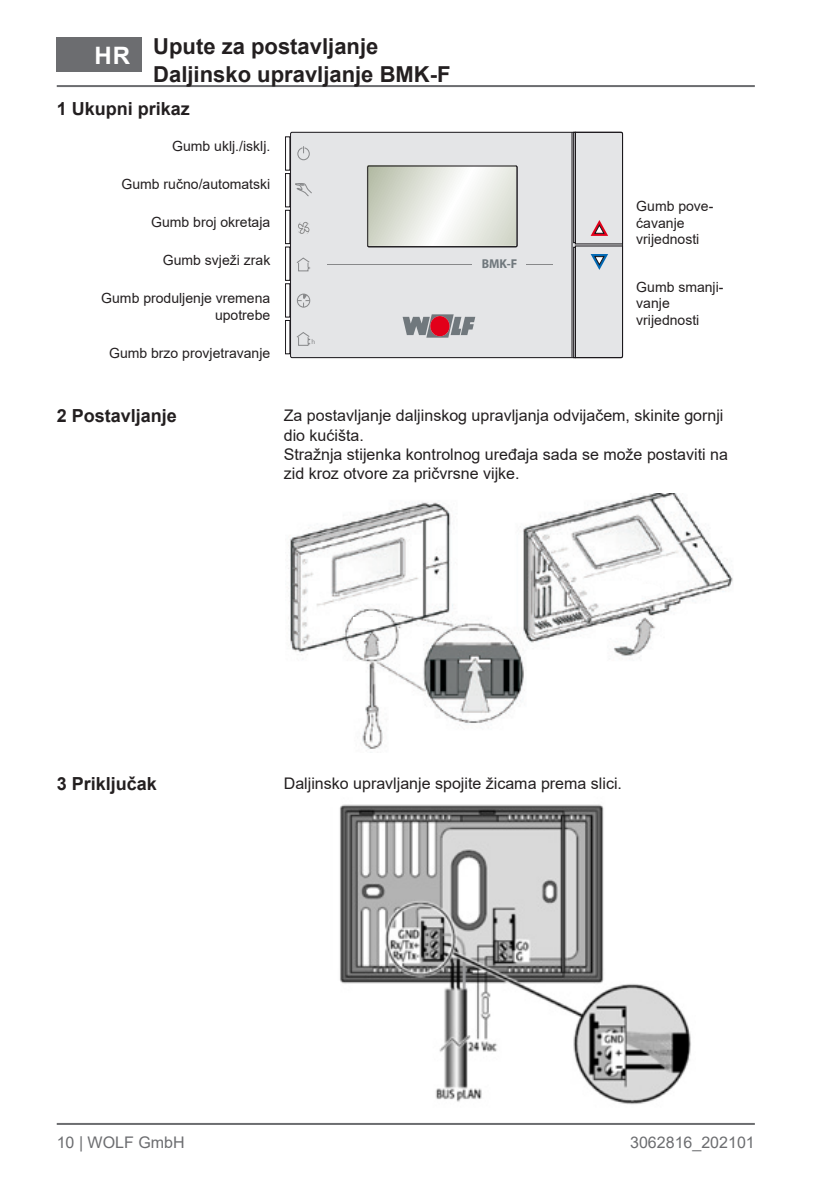
<style>
.page{position:relative;width:840px;height:1191px;background:#fff}
.page>*{position:absolute;margin:0;border:0;box-sizing:border-box;transform-origin:0 0}
.Titel_Laenderkuerzel{font:700 24px "Arial";color:#fff}
.Uberschrift{font:700 22px/28px "Arial";color:#231f20}
._02_Arial_12_Inhalts{font:700 18px "Arial";color:#231f20}
.t1{font:16px/19.2px "Arial";color:#231f20}
.t2{font:16px "Arial";color:#6c6d70}
.Inhaltsverzeichnis_4{font:14px/16.8px "Arial";color:#231f20}
.Inhaltverzeichnis_8{font:14px "Arial";color:#231f20}
.t3{font:700 12.8px "Myriad Pro";color:#70787d;scale:.95 1}
.t4{font:7px "Myriad Pro";color:#87888a;scale:.95 1}
</style>
<div class="page">
<hr style="left:57px;top:85px;width:697px;height:2px;background:#6c6d70">
<hr style="left:57px;top:1123px;width:697px;height:2px;background:#6c6d70">
<div style="left:57px;top:38px;width:85px;height:34px;background:#6c6d70"></div>
<div style="left:292px;top:134px;width:282px;height:222px;background:#e4e5e7"></div>
<div style="left:573px;top:247px;width:2px;height:111px;border:1px solid #1a171b"></div>
<svg style="left:574px;top:134px;width:46px;height:222px;background:#d8d8db"></svg>
<div style="left:573px;top:132px;width:2px;height:111px;border:1px solid #1a171b"></div>
<div style="left:290px;top:132px;width:332px;height:226px;border:1px solid #1a171b;border-radius:2px"></div>
<hr style="left:571px;top:132px;width:1px;height:225px;background:#1a171b">
<div style="left:285px;top:283px;width:5px;height:34px;border:1px solid #1a171b"></div>
<div style="left:285px;top:320px;width:5px;height:34px;border:1px solid #1a171b"></div>
<div style="left:285px;top:247px;width:5px;height:33px;border:1px solid #1a171b"></div>
<div style="left:285px;top:210px;width:5px;height:34px;border:1px solid #1a171b"></div>
<div style="left:285px;top:173px;width:5px;height:34px;border:1px solid #1a171b"></div>
<div style="left:285px;top:137px;width:5px;height:33px;border:1px solid #1a171b"></div>
<hr style="left:327px;top:264px;width:225px;height:1px;background:#87888a">
<svg style="left:297px;top:146px;width:13px;height:15px"></svg>
<div style="left:471px;top:254px;width:54px;height:20px;background:#e4e5e7"></div>
<svg style="left:402px;top:314px;width:73px;height:24px"></svg>
<div style="left:430px;top:316px;width:19px;height:20px;background:#e2001a;border-radius:50%"></div>
<svg style="left:366px;top:165px;width:150px;height:81px"></svg>
<div style="left:367px;top:166px;width:150px;height:81px;border:1px solid #1a171b"></div>
<div style="left:297px;top:294px;width:13px;height:13px;border:1px solid #87888a;border-radius:50%"></div>
<svg style="left:297px;top:294px;width:12px;height:13px"></svg>
<svg style="left:294px;top:183px;width:18px;height:14px"></svg>
<div style="left:298px;top:262px;width:10px;height:9px;border:1px solid #87888a"></div>
<svg style="left:295px;top:257px;width:15px;height:13px"></svg>
<div style="left:298px;top:337px;width:10px;height:9px;border:1px solid #87888a"></div>
<svg style="left:295px;top:331px;width:15px;height:14px"></svg>
<svg style="left:297px;top:221px;width:12px;height:13px"></svg>
<img style="left:288px;top:493px;width:445px;height:256px">
<div style="left:353px;top:617px;width:25px;height:10px;background:#fff"></div>
<svg style="left:633px;top:584px;width:28px;height:12px"></svg>
<svg style="left:360px;top:593px;width:19px;height:11px"></svg>
<svg style="left:625px;top:564px;width:21px;height:11px"></svg>
<img style="left:339px;top:804px;width:352px;height:301px">
<p class="Uberschrift" style="left:153px;top:32px;width:299px">Upute za postavljanje<br>Daljinsko upravljanje BMK-F</p>
<p class="Titel_Laenderkuerzel" style="left:94px;top:38px;width:37px">HR</p>
<p class="_02_Arial_12_Inhalts" style="left:57px;top:96px;width:135px">1 Ukupni prikaz</p>
<p class="Inhaltsverzeichnis_4" style="left:172px;top:137px;width:100px">Gumb uklj./isklj.</p>
<p class="Inhaltsverzeichnis_4" style="left:121px;top:175px;width:150px">Gumb ručno/automatski</p>
<p class="Inhaltsverzeichnis_4" style="left:151px;top:213px;width:121px">Gumb broj okretaja</p>
<p class="Inhaltsverzeichnis_4" style="left:163px;top:251px;width:109px">Gumb svježi zrak</p>
<p class="Inhaltsverzeichnis_4" style="left:101px;top:289px;width:170px;text-align:right">Gumb produljenje vremena upotrebe</p>
<p class="Inhaltsverzeichnis_4" style="left:109px;top:344px;width:163px">Gumb brzo provjetravanje</p>
<p class="t4" style="left:311px;top:337px;width:5px">h</p>
<p class="t3" style="left:481px;top:255px;width:39px">BMK-F</p>
<p class="Inhaltsverzeichnis_4" style="left:636px;top:197px;width:79px">Gumb pove&shy;ćavanje</p>
<p class="Inhaltverzeichnis_8" style="left:636px;top:230px;width:65px">vrijednosti</p>
<p class="Inhaltsverzeichnis_4" style="left:636px;top:278px;width:89px">Gumb smanji&shy;vanje</p>
<p class="Inhaltverzeichnis_8" style="left:636px;top:310px;width:65px">vrijednosti</p>
<p class="_02_Arial_12_Inhalts" style="left:57px;top:402px;width:122px">2 Postavljanje</p>
<p class="t1" style="left:283px;top:406px;width:441px">Za postavljanje daljinskog upravljanja odvijačem, skinite gornji dio kućišta.</p>
<p class="t1" style="left:283px;top:444px;width:445px">Stražnja stijenka kontrolnog uređaja sada se može postaviti na zid kroz otvore za pričvrsne vijke.</p>
<p class="_02_Arial_12_Inhalts" style="left:57px;top:771px;width:102px">3 Priključak</p>
<p class="t1" style="left:283px;top:773px;width:339px">Daljinsko upravljanje spojite žicama prema slici.</p>
<p class="t2" style="left:57px;top:1131px;width:129px">10 | WOLF GmbH</p>
<p class="t2" style="left:629px;top:1131px;width:126px">3062816_202101</p>
</div>
